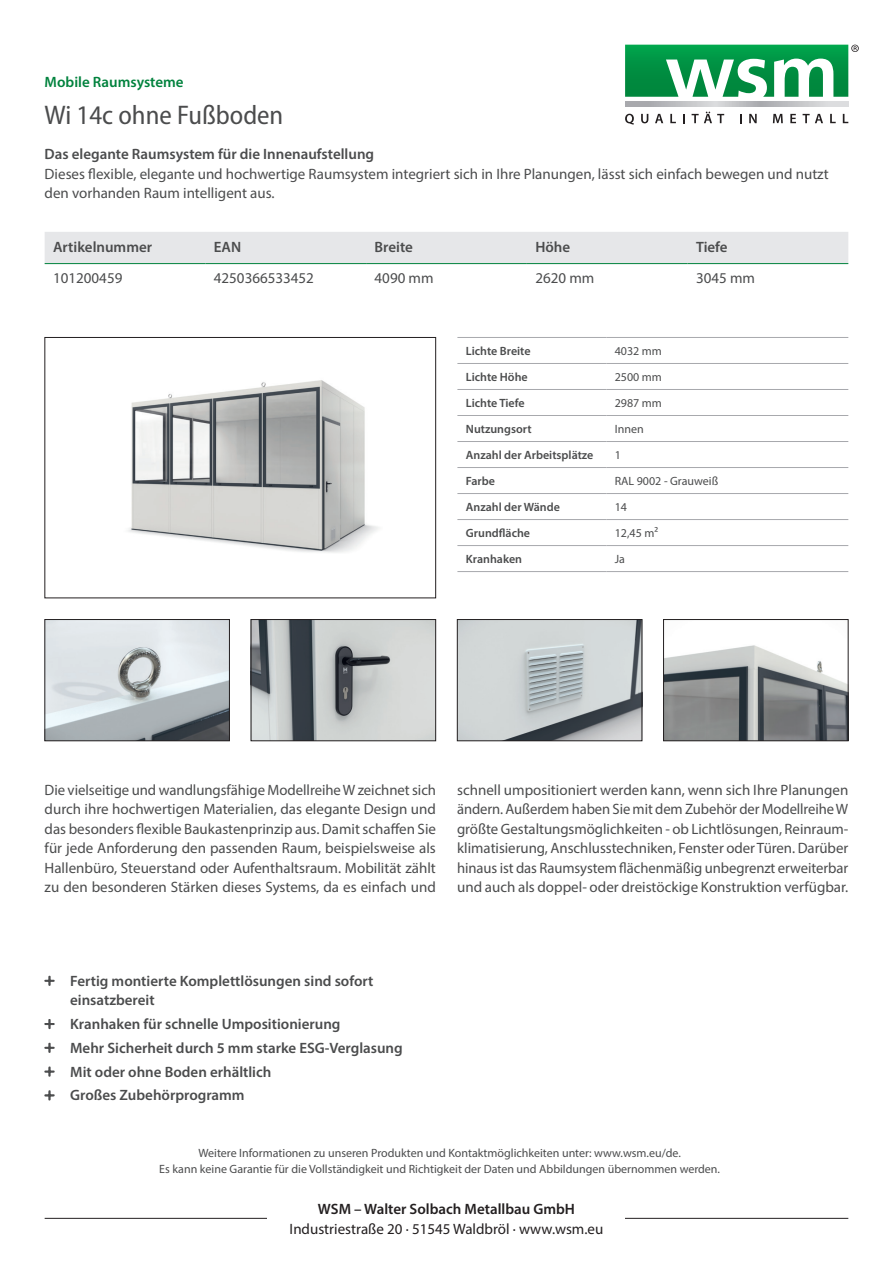
<style>
.page{position:relative;width:893px;height:1263px;background:#fff}
.page>*{position:absolute;margin:0;border:0;box-sizing:border-box;transform-origin:0 0}
.t1{font:semi-condensed 27px "Myriad Pro";color:#4b4c4d}
.t2{font:15px/19.5px "Myriad Pro";color:#4b4c4d;text-align:justify}
.t3{font:600 15px/23.7px "Myriad Pro";color:#4b4c4d}
.t4{font:15px "Myriad Pro";color:#231f20}
.t5{font:600 15px "Myriad Pro";color:#231f20}
.t6{font:600 15px "Myriad Pro";color:#00823d}
.t7{font:12px/16.5px "Myriad Pro";color:#4b4c4d;text-align:center}
.t8{font:600 12px "Myriad Pro";color:#4b4c4d}
</style>
<div class="page">
<img style="left:128px;top:380px;width:251px;height:173px">
<div style="left:45px;top:337px;width:391px;height:261px;border:1px solid #231f20"></div>
<img style="left:47px;top:621px;width:181px;height:118px">
<div style="left:45px;top:619px;width:185px;height:122px;border:1px solid #231f20"></div>
<img style="left:253px;top:621px;width:181px;height:118px">
<div style="left:251px;top:619px;width:185px;height:122px;border:1px solid #231f20"></div>
<img style="left:665px;top:645px;width:181px;height:94px">
<div style="left:663px;top:619px;width:185px;height:122px;border:1px solid #231f20"></div>
<img style="left:459px;top:621px;width:181px;height:118px">
<div style="left:457px;top:619px;width:185px;height:122px;border:1px solid #231f20"></div>
<div style="left:45px;top:232px;width:803px;height:31px;background:#e6e7e9"></div>
<hr style="left:45px;top:263px;width:160px;height:1px;background:#00823d">
<hr style="left:205px;top:263px;width:161px;height:1px;background:#00823d">
<hr style="left:366px;top:263px;width:161px;height:1px;background:#00823d">
<hr style="left:527px;top:263px;width:161px;height:1px;background:#00823d">
<hr style="left:688px;top:263px;width:160px;height:1px;background:#00823d">
<hr style="left:457px;top:337px;width:149px;height:1px;background:#a8a9ad">
<hr style="left:606px;top:337px;width:242px;height:1px;background:#a8a9ad">
<hr style="left:457px;top:363px;width:149px;height:1px;background:#a8a9ad">
<hr style="left:606px;top:363px;width:242px;height:1px;background:#a8a9ad">
<hr style="left:457px;top:389px;width:149px;height:1px;background:#a8a9ad">
<hr style="left:606px;top:389px;width:242px;height:1px;background:#a8a9ad">
<hr style="left:457px;top:415px;width:149px;height:1px;background:#a8a9ad">
<hr style="left:606px;top:415px;width:242px;height:1px;background:#a8a9ad">
<hr style="left:457px;top:441px;width:149px;height:1px;background:#a8a9ad">
<hr style="left:606px;top:441px;width:242px;height:1px;background:#a8a9ad">
<hr style="left:457px;top:467px;width:149px;height:1px;background:#a8a9ad">
<hr style="left:606px;top:467px;width:242px;height:1px;background:#a8a9ad">
<hr style="left:457px;top:493px;width:149px;height:1px;background:#a8a9ad">
<hr style="left:606px;top:493px;width:242px;height:1px;background:#a8a9ad">
<hr style="left:457px;top:519px;width:149px;height:1px;background:#a8a9ad">
<hr style="left:606px;top:519px;width:242px;height:1px;background:#a8a9ad">
<hr style="left:457px;top:545px;width:149px;height:1px;background:#a8a9ad">
<hr style="left:606px;top:545px;width:242px;height:1px;background:#a8a9ad">
<hr style="left:457px;top:571px;width:149px;height:1px;background:#a8a9ad">
<hr style="left:606px;top:571px;width:242px;height:1px;background:#a8a9ad">
<hr style="left:45px;top:1218px;width:803px;height:1px;background:#231f20">
<svg style="left:625px;top:114px;width:9px;height:11px"></svg>
<svg style="left:641px;top:114px;width:7px;height:9px"></svg>
<svg style="left:655px;top:114px;width:8px;height:9px"></svg>
<svg style="left:670px;top:114px;width:6px;height:9px"></svg>
<svg style="left:683px;top:114px;width:2px;height:9px"></svg>
<svg style="left:692px;top:112px;width:32px;height:11px"></svg>
<svg style="left:749px;top:114px;width:8px;height:9px"></svg>
<svg style="left:773px;top:114px;width:10px;height:9px"></svg>
<svg style="left:790px;top:114px;width:6px;height:9px"></svg>
<svg style="left:803px;top:114px;width:20px;height:9px"></svg>
<svg style="left:830px;top:114px;width:6px;height:9px"></svg>
<svg style="left:843px;top:114px;width:5px;height:9px"></svg>
<hr style="left:625px;top:106px;width:223px;height:1px;background:#636366">
<svg style="left:625px;top:102px;width:223px;height:4px"></svg>
<svg style="left:625px;top:45px;width:234px;height:52px"></svg>
<div style="left:268px;top:1203px;width:357px;height:30px;background:#fff"></div>
<p class="t6" style="left:45px;top:72px;width:141px">Mobile Raumsysteme</p>
<h1 class="t1" style="left:45px;top:99px;width:240px">Wi 14c ohne Fußboden</h1>
<p class="t3" style="left:45px;top:142px;width:331px">Das elegante Raumsystem für die Innenaufstellung</p>
<p class="t2" style="left:45px;top:164px;width:785px">Dieses flexible, elegante und hochwertige Raumsystem integriert sich in Ihre Planungen, lässt sich einfach bewegen und nutzt den vorhanden Raum intelligent aus.</p>
<p class="t3" style="left:53px;top:234px;width:101px">Artikelnummer</p>
<p class="t3" style="left:214px;top:234px;width:29px">EAN</p>
<p class="t3" style="left:375px;top:234px;width:40px">Breite</p>
<p class="t3" style="left:535px;top:234px;width:36px">Höhe</p>
<p class="t3" style="left:696px;top:234px;width:33px">Tiefe</p>
<p class="t2" style="left:53px;top:268px;width:71px">101200459</p>
<p class="t2" style="left:214px;top:268px;width:102px">4250366533452</p>
<p class="t2" style="left:375px;top:268px;width:60px">4090 mm</p>
<p class="t2" style="left:535px;top:268px;width:60px">2620 mm</p>
<p class="t2" style="left:696px;top:268px;width:60px">3045 mm</p>
<p class="t8" style="left:466px;top:343px;width:66px">Lichte Breite</p>
<p class="t7" style="left:615px;top:342px;width:49px">4032 mm</p>
<p class="t8" style="left:466px;top:369px;width:63px">Lichte Höhe</p>
<p class="t7" style="left:615px;top:368px;width:49px">2500 mm</p>
<p class="t8" style="left:466px;top:395px;width:60px">Lichte Tiefe</p>
<p class="t7" style="left:615px;top:394px;width:49px">2987 mm</p>
<p class="t8" style="left:466px;top:421px;width:67px">Nutzungsort</p>
<p class="t7" style="left:615px;top:420px;width:30px">Innen</p>
<p class="t8" style="left:466px;top:447px;width:129px">Anzahl der Arbeitsplätze</p>
<p class="t7" style="left:615px;top:446px;width:8px">1</p>
<p class="t8" style="left:466px;top:473px;width:31px">Farbe</p>
<p class="t7" style="left:615px;top:472px;width:105px">RAL 9002 - Grauweiß</p>
<p class="t8" style="left:466px;top:499px;width:95px">Anzahl der Wände</p>
<p class="t7" style="left:615px;top:498px;width:14px">14</p>
<p class="t8" style="left:466px;top:525px;width:66px">Grundfläche</p>
<p class="t7" style="left:615px;top:524px;width:45px">12,45 m²</p>
<p class="t8" style="left:466px;top:551px;width:58px">Kranhaken</p>
<p class="t7" style="left:615px;top:550px;width:12px">Ja</p>
<p class="t2" style="left:45px;top:780px;width:393px">Die vielseitige und wandlungsfähige Modellreihe W zeichnet sich durch ihre hochwertigen Materialien, das elegante Design und das besonders flexible Baukastenprinzip aus. Damit schaffen Sie für jede Anforderung den passenden Raum, beispielsweise als Hallenbüro, Steuerstand oder Aufenthaltsraum. Mobilität zählt zu den besonderen Stärken dieses Systems, da es einfach und</p>
<p class="t2" style="left:457px;top:780px;width:393px">schnell umpositioniert werden kann, wenn sich Ihre Planungen ändern. Außerdem haben Sie mit dem Zubehör der Modellreihe W größte Gestaltungsmöglichkeiten - ob Lichtlösungen, Reinraum&shy;klimatisierung, Anschlusstechniken, Fenster oder Türen. Darüber hinaus ist das Raumsystem flächenmäßig unbegrenzt erweiterbar und auch als doppel- oder dreistöckige Konstruktion verfügbar.</p>
<p class="t3" style="left:70px;top:970px;width:305px;line-height:19.5px">Fertig montierte Komplettlösungen sind sofort einsatzbereit</p>
<p class="t3" style="left:70px;top:1012px;width:334px">Kranhaken für schnelle Umpositionierung<br>Mehr Sicherheit durch 5 mm starke ESG-Verglasung Mit oder ohne Boden erhältlich<br>Großes Zubehörprogramm</p>
<p class="t7" style="left:159px;top:1144px;width:562px">Weitere Informationen zu unseren Produkten und Kontaktmöglichkeiten unter: www.wsm.eu/de.<br>Es kann keine Garantie für die Vollständigkeit und Richtigkeit der Daten und Abbildungen übernommen werden.</p>
<p class="t5" style="left:318px;top:1199px;width:259px">WSM – Walter Solbach Metallbau GmbH</p>
<p class="t4" style="left:290px;top:1219px;width:315px">Industriestraße 20 · 51545 Waldbröl · www.wsm.eu</p>
</div>
